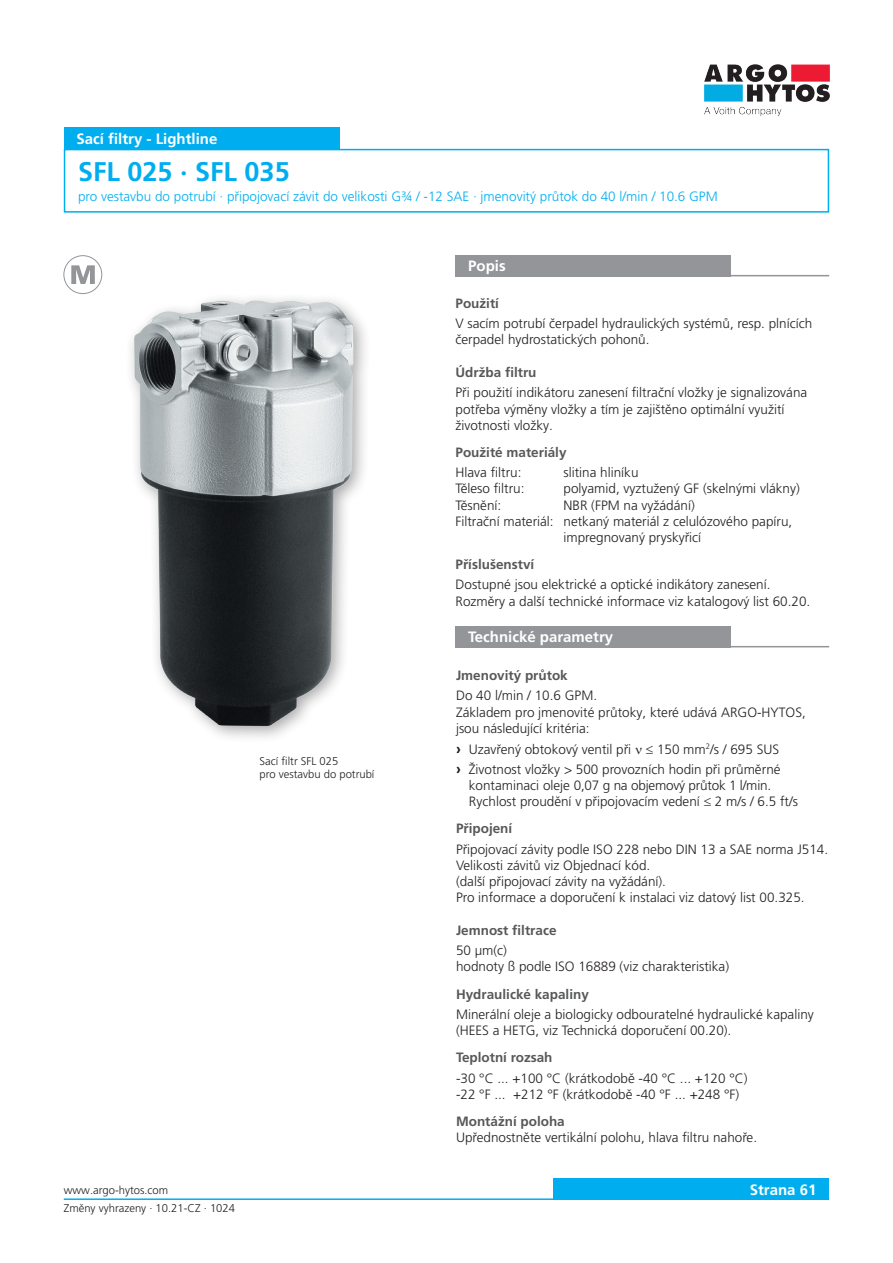
<style>
.page{position:relative;width:893px;height:1263px;background:#fff}
.page>*{position:absolute;margin:0;border:0;box-sizing:border-box;transform-origin:0 0}
.Überschrift_blau{font:700 27px "Frutiger LT Pro";color:#00aeef}
.Überschrift_weiss{font:700 15px "Frutiger LT Pro";color:#fff}
._04_Headline_white{font:700 15px "Frutiger LT Pro";color:#fff}
._06_Copytext{font:300 13.5px/16.2px "Frutiger LT Pro";color:#231f20}
._05_Subline_Copytext{font:700 13.5px "Frutiger LT Pro";color:#57585a}
._03_HeadlineCopytext_blue{font:300 13.5px "Frutiger LT Pro";color:#00aeef}
.Copytext{font:300 13.5px "Frutiger LT Pro";color:#231f20}
._06_Copytext-2{font:700 13.5px "Frutiger LT Pro";color:#57585a}
._08_Legend{font:300 11.25px "Frutiger LT Pro";color:#231f20}
.s1{font-weight:700;font-size:15px}
</style>
<div class="page">
<div style="left:553px;top:1179px;width:276px;height:21px;background:#00aeef"></div>
<hr style="left:64px;top:1198px;width:765px;height:2px;background:#00aeef">
<img style="left:704px;top:64px;width:126px;height:52px">
<div style="left:64px;top:149px;width:765px;height:64px;border:2px solid #00aeef"></div>
<div style="left:64px;top:128px;width:276px;height:21px;background:#00aeef"></div>
<div style="left:455px;top:255px;width:276px;height:21px;background:#939598"></div>
<hr style="left:455px;top:275px;width:374px;height:1px;background:#939598">
<div style="left:455px;top:626px;width:276px;height:21px;background:#939598"></div>
<hr style="left:455px;top:646px;width:374px;height:1px;background:#939598">
<img style="left:63px;top:255px;width:396px;height:483px">
<p class="Überschrift_weiss" style="left:77px;top:130px;width:142px">Sací filtry - Lightline</p>
<p class="Überschrift_blau" style="left:78px;top:155px;width:213px">SFL 025 · SFL 035</p>
<p class="_03_HeadlineCopytext_blue" style="left:78px;top:189px;width:641px">pro vestavbu do potrubí · připojovací závit do velikosti G¾ / -12 SAE · jmenovitý průtok do 40 l/min / 10.6 GPM</p>
<p class="_08_Legend" style="left:260px;top:754px;width:80px">Sací filtr SFL 025</p>
<p class="_08_Legend" style="left:260px;top:768px;width:116px">pro vestavbu do potrubí</p>
<p class="_04_Headline_white" style="left:468px;top:257px;width:39px">Popis</p>
<p class="_05_Subline_Copytext" style="left:455px;top:295px;width:45px">Použití</p>
<p class="_06_Copytext" style="left:455px;top:316px;width:358px">V sacím potrubí čerpadel hydraulických systémů, resp. plnících</p>
<p class="_06_Copytext" style="left:455px;top:332px;width:196px">čerpadel hydrostatických pohonů.</p>
<p class="_05_Subline_Copytext" style="left:455px;top:364px;width:83px">Údržba filtru</p>
<p class="_06_Copytext" style="left:455px;top:385px;width:353px">Při použití indikátoru zanesení filtrační vložky je signalizována</p>
<p class="_06_Copytext" style="left:455px;top:401px;width:330px">potřeba výměny vložky a tím je zajištěno optimální využití</p>
<p class="_06_Copytext" style="left:455px;top:417px;width:99px">životnosti vložky.</p>
<p class="_05_Subline_Copytext" style="left:455px;top:444px;width:113px">Použité materiály</p>
<p class="_06_Copytext" style="left:455px;top:464px;width:68px">Hlava filtru:</p>
<p class="_06_Copytext" style="left:563px;top:464px;width:77px">slitina hliníku</p>
<p class="_06_Copytext" style="left:455px;top:481px;width:71px">Těleso filtru:</p>
<p class="_06_Copytext" style="left:563px;top:481px;width:238px">polyamid, vyztužený GF (skelnými vlákny)</p>
<p class="_06_Copytext" style="left:455px;top:497px;width:47px">Těsnění:</p>
<p class="_06_Copytext" style="left:563px;top:497px;width:133px">NBR (FPM na vyžádání)</p>
<p class="_06_Copytext" style="left:455px;top:513px;width:338px">Filtrační materiál: netkaný materiál z celulózového papíru,</p>
<p class="_06_Copytext" style="left:563px;top:529px;width:139px">impregnovaný pryskyřicí</p>
<p class="_05_Subline_Copytext" style="left:455px;top:556px;width:80px">Příslušenství</p>
<p class="_06_Copytext" style="left:455px;top:577px;width:317px">Dostupné jsou elektrické a optické indikátory zanesení.</p>
<p class="_06_Copytext" style="left:455px;top:593px;width:356px">Rozměry a další technické informace viz katalogový list 60.20.</p>
<p class="_04_Headline_white" style="left:468px;top:628px;width:147px">Technické parametry</p>
<p class="_05_Subline_Copytext" style="left:456px;top:667px;width:113px">Jmenovitý průtok</p>
<p class="_06_Copytext" style="left:456px;top:688px;width:143px">Do 40 l/min / 10.6 GPM.</p>
<p class="_06_Copytext" style="left:456px;top:704px;width:351px">Základem pro jmenovité průtoky, které udává ARGO-HYTOS,</p>
<p class="_06_Copytext" style="left:456px;top:720px;width:135px">jsou následující kritéria:</p>
<p class="_06_Copytext" style="left:456px;top:741px;width:325px"><span class="s1">›</span> Uzavřený obtokový ventil při ≤ 150 mm<sup>2</sup>/s / 695 SUS</p>
<p class="_06_Copytext" style="left:469px;top:761px;width:331px;text-indent:-13px"><span class="s1">›</span> Životnost vložky &gt; 500 provozních hodin při průměrné kontaminaci oleje 0,07 g na objemový průtok 1 l/min.<br>Rychlost proudění v připojovacím vedení ≤ 2 m/s / 6.5 ft/s</p>
<p class="_05_Subline_Copytext" style="left:456px;top:821px;width:58px">Připojení</p>
<p class="_06_Copytext" style="left:456px;top:841px;width:374px">Připojovací závity podle ISO 228 nebo DIN 13 a SAE norma J514.<br>Velikosti závitů viz Objednací kód.<br>(další připojovací závity na vyžádání).</p>
<p class="Copytext" style="left:456px;top:890px;width:350px">Pro informace a doporučení k instalaci viz datový list 00.325.</p>
<p class="_05_Subline_Copytext" style="left:456px;top:922px;width:102px">Jemnost filtrace</p>
<p class="_06_Copytext" style="left:456px;top:943px;width:53px">50 µm(c)</p>
<p class="_06_Copytext" style="left:456px;top:959px;width:275px">hodnoty ß podle ISO 16889 (viz charakteristika)</p>
<p class="_05_Subline_Copytext" style="left:456px;top:986px;width:134px">Hydraulické kapaliny</p>
<p class="_06_Copytext" style="left:456px;top:1006px;width:359px">Minerální oleje a biologicky odbouratelné hydraulické kapaliny</p>
<p class="_06_Copytext" style="left:456px;top:1022px;width:277px">(HEES a HETG, viz Technická doporučení 00.20).</p>
<p class="_05_Subline_Copytext" style="left:456px;top:1049px;width:98px">Teplotní rozsah</p>
<p class="_06_Copytext" style="left:456px;top:1070px;width:293px">-30 °C ... +100 °C (krátkodobě -40 °C ... +120 °C)</p>
<p class="_06_Copytext" style="left:456px;top:1086px;width:285px">-22 °F ... +212 °F (krátkodobě -40 °F ... +248 °F)</p>
<p class="_06_Copytext-2" style="left:456px;top:1113px;width:110px">Montážní poloha</p>
<p class="_06_Copytext" style="left:456px;top:1129px;width:303px">Upřednostněte vertikální polohu, hlava filtru nahoře.</p>
<p class="_08_Legend" style="left:64px;top:1184px;width:106px">www.argo-hytos.com</p>
<p class="Überschrift_weiss" style="left:750px;top:1181px;width:68px">Strana 61</p>
<p class="_08_Legend" style="left:64px;top:1202px;width:173px">Změny vyhrazeny · 10.21-CZ · 1024</p>
</div>
